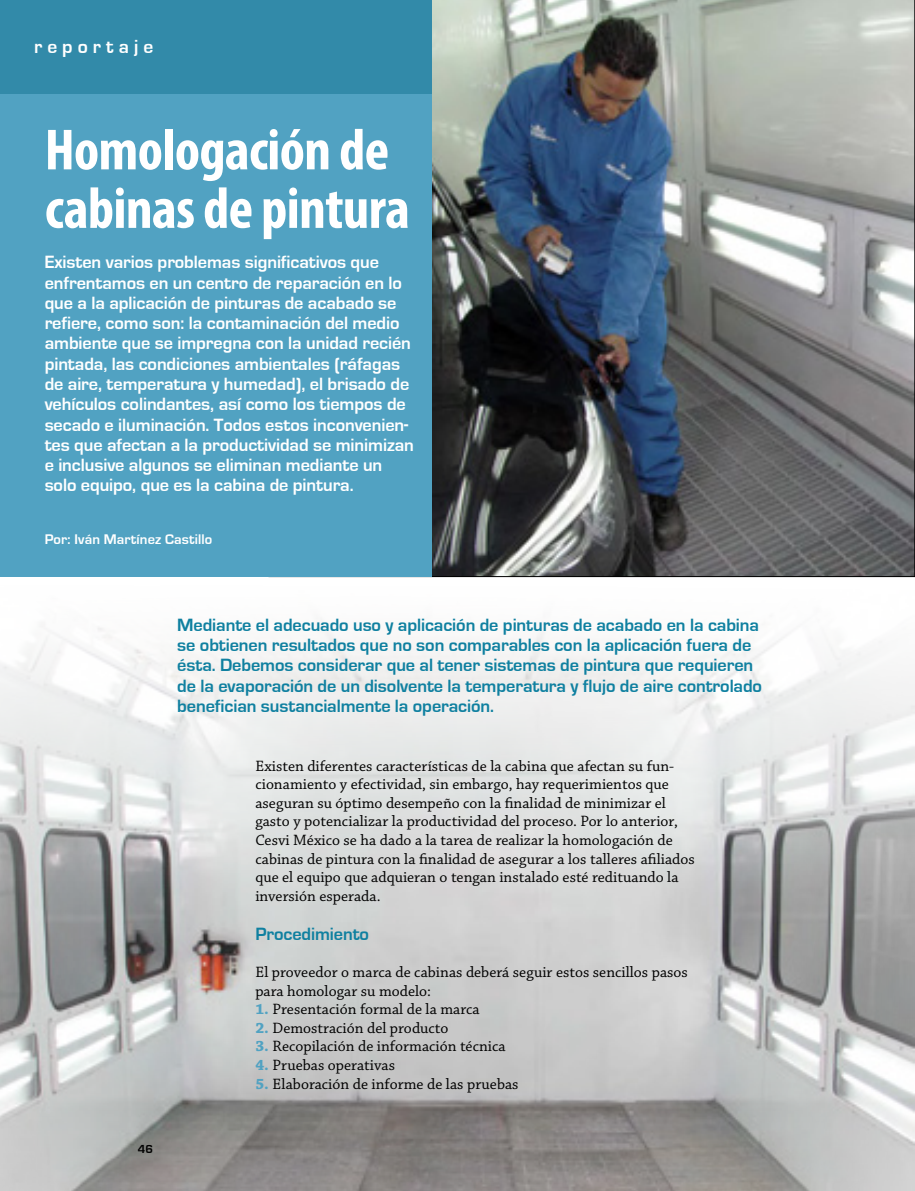
<style>
.page{position:relative;width:915px;height:1191px;background:#fff}
.page>*{position:absolute;margin:0;border:0;box-sizing:border-box;transform-origin:0 0}
.t1{font:700 condensed 58.5px/58.5px "Myriad Pro";letter-spacing:-.01em;color:#fff}
.t2{font:700 19.5px "Eurostile";letter-spacing:.26em;color:#fff}
.t3{font:700 18.3px/20.2px "Eurostile";letter-spacing:-.005em;color:#fff}
.t4{font:700 18.3px/20.2px "Eurostile";letter-spacing:-.005em;color:#0f80a0}
.t5{font:15.75px/18.6px "Chaparral Pro";color:#000}
.t6{font:700 14.4px "Eurostile";letter-spacing:.01em;color:#fff}
.t7{font:700 12px "Eurostile";color:#000}
.s1{font-weight:700;color:#51a2c2}
</style>
<div class="page">
<img style="left:0;top:621px;width:914px;height:570px">
<svg style="left:431px;top:0;width:483px;height:577px;background:#617580"></svg>
<div style="left:0;top:78px;width:431px;height:499px;background:#51a2c2"></div>
<div style="left:0;top:0;width:431px;height:94px;background:#328aa9"></div>
<p class="t2" style="left:34px;top:36px;width:121px">reportaje</p>
<h1 class="t1" style="left:45px;top:119px;width:366px">Homologación de cabinas de pintura</h1>
<p class="t3" style="left:45px;top:252px;width:370px">Existen varios problemas significativos que enfrentamos en un centro de reparación en lo que a la aplicación de pinturas de acabado se refiere, como son: la contaminación del medio ambiente que se impregna con la unidad recién pintada, las condiciones ambientales (ráfagas de aire, temperatura y humedad), el brisado de vehículos colindantes, así como los tiempos de secado e iluminación. Todos estos inconvenien&shy;tes que afectan a la productividad se minimizan e inclusive algunos se eliminan mediante un solo equipo, que es la cabina de pintura.</p>
<p class="t6" style="left:45px;top:532px;width:169px">Por: Iván Martínez Castillo</p>
<p class="t4" style="left:177px;top:615px;width:586px">Mediante el adecuado uso y aplicación de pinturas de acabado en la cabina se obtienen resultados que no son comparables con la aplicación fuera de ésta. Debemos considerar que al tener sistemas de pintura que requieren de la evaporación de un disolvente la temperatura y flujo de aire controlado benefician sustancialmente la operación.</p>
<p class="t7" style="left:138px;top:1142px;width:17px">46</p>
<p class="t5" style="left:255px;top:757px;width:441px">Existen diferentes características de la cabina que afectan su fun&shy;cionamiento y efectividad, sin embargo, hay requerimientos que aseguran su óptimo desempeño con la finalidad de minimizar el gasto y potencializar la productividad del proceso. Por lo anterior, Cesvi México se ha dado a la tarea de realizar la homologación de cabinas de pintura con la finalidad de asegurar a los talleres afiliados que el equipo que adquieran o tengan instalado esté redituando la inversión esperada.</p>
<p class="t4" style="left:255px;top:924px;width:115px">Procedimiento</p>
<p class="t5" style="left:255px;top:963px;width:434px">El proveedor o marca de cabinas deberá seguir estos sencillos pasos para homologar su modelo:</p>
<p class="t5" style="left:255px;top:1000px;width:226px"><span class="s1">1.</span> Presentación formal de la marca</p>
<p class="t5" style="left:255px;top:1019px;width:194px"><span class="s1">2.</span> Demostración del producto</p>
<p class="t5" style="left:255px;top:1037px;width:252px"><span class="s1">3.</span> Recopilación de información técnica</p>
<p class="t5" style="left:255px;top:1056px;width:141px"><span class="s1">4.</span> Pruebas operativas</p>
<p class="t5" style="left:255px;top:1075px;width:264px"><span class="s1">5.</span> Elaboración de informe de las pruebas</p>
</div>
